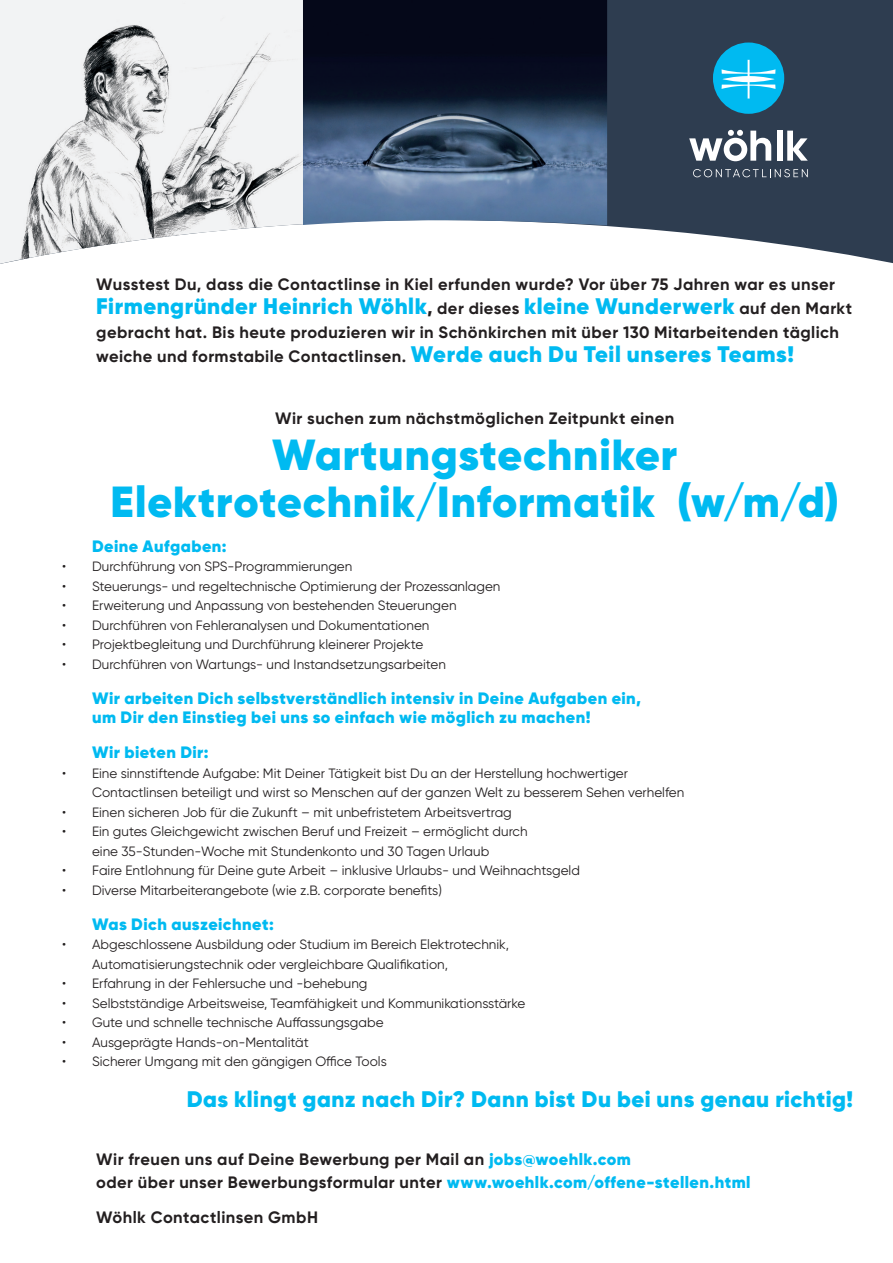
<style>
.page{position:relative;width:893px;height:1263px;background:#fff}
.page>*{position:absolute;margin:0;border:0;box-sizing:border-box;transform-origin:0 0}
.Gil_reg_10pt{font:900 43.5px/46.5px "Gilroy";letter-spacing:.02em;color:#00baf1;text-align:center}
.Gil_reg_10pt-2{font:900 22.5px "Gilroy";letter-spacing:.025em;color:#00baf1}
.Gil_reg_10pt-3{font:700 16.5px/24px "Gilroy";letter-spacing:.025em;color:#231f20}
.Gil_reg_10pt-4{font:900 16.5px/19.5px "Gilroy";letter-spacing:.03em;color:#00baf1}
.Fließ_ZAB{font:13.5px/19.5px "Gilroy";color:#231f20}
.s1{font-size:16.5px;color:#231f20}
.s2{font-weight:700;font-size:16.5px;color:#231f20}
.s3{font-weight:900;font-size:22.5px;color:#00baf1}
.s4{font-weight:900;color:#00baf1}
</style>
<div class="page">
<svg style="left:591px;top:0;width:302px;height:264px;background:#435162"></svg>
<img style="left:0;top:0;width:303px;height:264px">
<img style="left:303px;top:0;width:304px;height:225px">
<div style="left:713px;top:43px;width:71px;height:71px;background:#00baf1;border-radius:50%"></div>
<svg style="left:721px;top:60px;width:54px;height:39px"></svg>
<svg style="left:689px;top:129px;width:82px;height:32px"></svg>
<div style="left:777px;top:131px;width:5px;height:30px;background:#fff"></div>
<svg style="left:787px;top:131px;width:21px;height:30px"></svg>
<svg style="left:693px;top:169px;width:115px;height:8px"></svg>
<p class="Gil_reg_10pt-3" style="left:96px;top:272px;width:740px">Wusstest Du, dass die Contactlinse in Kiel erfunden wurde? Vor über 75 Jahren war es unser</p>
<p class="Gil_reg_10pt-2" style="left:96px;top:291px;width:757px">Firmengründer Heinrich Wöhlk<span class="s1">,</span> <span class="s2">der dieses</span> kleine Wunderwerk <span class="s2">auf den Markt</span></p>
<p class="Gil_reg_10pt-3" style="left:96px;top:320px;width:744px">gebracht hat. Bis heute produzieren wir in Schönkirchen mit über 130 Mitarbeitenden täglich weiche und formstabile Contactlinsen. <span class="s3">Werde auch Du Teil unseres Teams!</span></p>
<p class="Gil_reg_10pt-3" style="left:275px;top:406px;width:401px">Wir suchen zum nächstmöglichen Zeitpunkt einen</p>
<p class="Gil_reg_10pt" style="left:110px;top:431px;width:730px">Wartungstechniker<br>Elektrotechnik/Informatik (w/m/d)</p>
<p class="Gil_reg_10pt-4" style="left:92px;top:536px;width:136px">Deine Aufgaben:</p>
<p class="Fließ_ZAB" style="left:62px;top:556px;width:292px">• Durchführung von SPS-Programmierungen</p>
<p class="Fließ_ZAB" style="left:62px;top:576px;width:440px">• Steuerungs- und regeltechnische Optimierung der Prozessanlagen</p>
<p class="Fließ_ZAB" style="left:62px;top:595px;width:396px">• Erweiterung und Anpassung von bestehenden Steuerungen</p>
<p class="Fließ_ZAB" style="left:62px;top:615px;width:369px">• Durchführen von Fehleranalysen und Dokumentationen</p>
<p class="Fließ_ZAB" style="left:62px;top:634px;width:362px">• Projektbegleitung und Durchführung kleinerer Projekte</p>
<p class="Fließ_ZAB" style="left:62px;top:654px;width:385px">• Durchführen von Wartungs- und Instandsetzungsarbeiten</p>
<p class="Gil_reg_10pt-4" style="left:92px;top:688px;width:551px">Wir arbeiten Dich selbstverständlich intensiv in Deine Aufgaben ein, um Dir den Einstieg bei uns so einfach wie möglich zu machen!</p>
<p class="Gil_reg_10pt-4" style="left:92px;top:743px;width:118px">Wir bieten Dir:</p>
<p class="Fließ_ZAB" style="left:92px;top:763px;width:594px;text-indent:-30px">• Eine sinnstiftende Aufgabe: Mit Deiner Tätigkeit bist Du an der Herstellung hochwertiger<br>Contactlinsen beteiligt und wirst so Menschen auf der ganzen Welt zu besserem Sehen verhelfen</p>
<p class="Fließ_ZAB" style="left:62px;top:802px;width:451px">• Einen sicheren Job für die Zukunft – mit unbefristetem Arbeitsvertrag</p>
<p class="Fließ_ZAB" style="left:92px;top:821px;width:437px;text-indent:-30px">• Ein gutes Gleichgewicht zwischen Beruf und Freizeit – ermöglicht durch eine 35-Stunden-Woche mit Stundenkonto und 30 Tagen Urlaub</p>
<p class="Fließ_ZAB" style="left:62px;top:860px;width:519px">• Faire Entlohnung für Deine gute Arbeit – inklusive Urlaubs- und Weihnachtsgeld</p>
<p class="Fließ_ZAB" style="left:62px;top:880px;width:381px">• Diverse Mitarbeiterangebote (wie z.B. corporate benefits)</p>
<p class="Gil_reg_10pt-4" style="left:92px;top:914px;width:183px">Was Dich auszeichnet:</p>
<p class="Fließ_ZAB" style="left:92px;top:935px;width:419px;text-indent:-30px">• Abgeschlossene Ausbildung oder Studium im Bereich Elektrotechnik,<br>Automatisierungstechnik oder vergleichbare Qualifikation,</p>
<p class="Fließ_ZAB" style="left:62px;top:974px;width:307px">• Erfahrung in der Fehlersuche und -behebung</p>
<p class="Fließ_ZAB" style="left:62px;top:993px;width:465px">• Selbstständige Arbeitsweise, Teamfähigkeit und Kommunikationsstärke</p>
<p class="Fließ_ZAB" style="left:62px;top:1013px;width:323px">• Gute und schnelle technische Auffassungsgabe</p>
<p class="Fließ_ZAB" style="left:62px;top:1032px;width:248px">• Ausgeprägte Hands-on-Mentalität</p>
<p class="Fließ_ZAB" style="left:62px;top:1052px;width:326px">• Sicherer Umgang mit den gängigen Office Tools</p>
<p class="Gil_reg_10pt-2" style="left:187px;top:1085px;width:668px">Das klingt ganz nach Dir? Dann bist Du bei uns genau richtig!</p>
<p class="Gil_reg_10pt-3" style="left:96px;top:1148px;width:656px;line-height:22.5px">Wir freuen uns auf Deine Bewerbung per Mail an <span class="s4">jobs@woehlk.com<br></span>oder über unser Bewerbungsformular unter <span class="s4">www.woehlk.com/offene-stellen.html</span></p>
<p class="Gil_reg_10pt-3" style="left:96px;top:1205px;width:223px">Wöhlk Contactlinsen GmbH</p>
</div>
